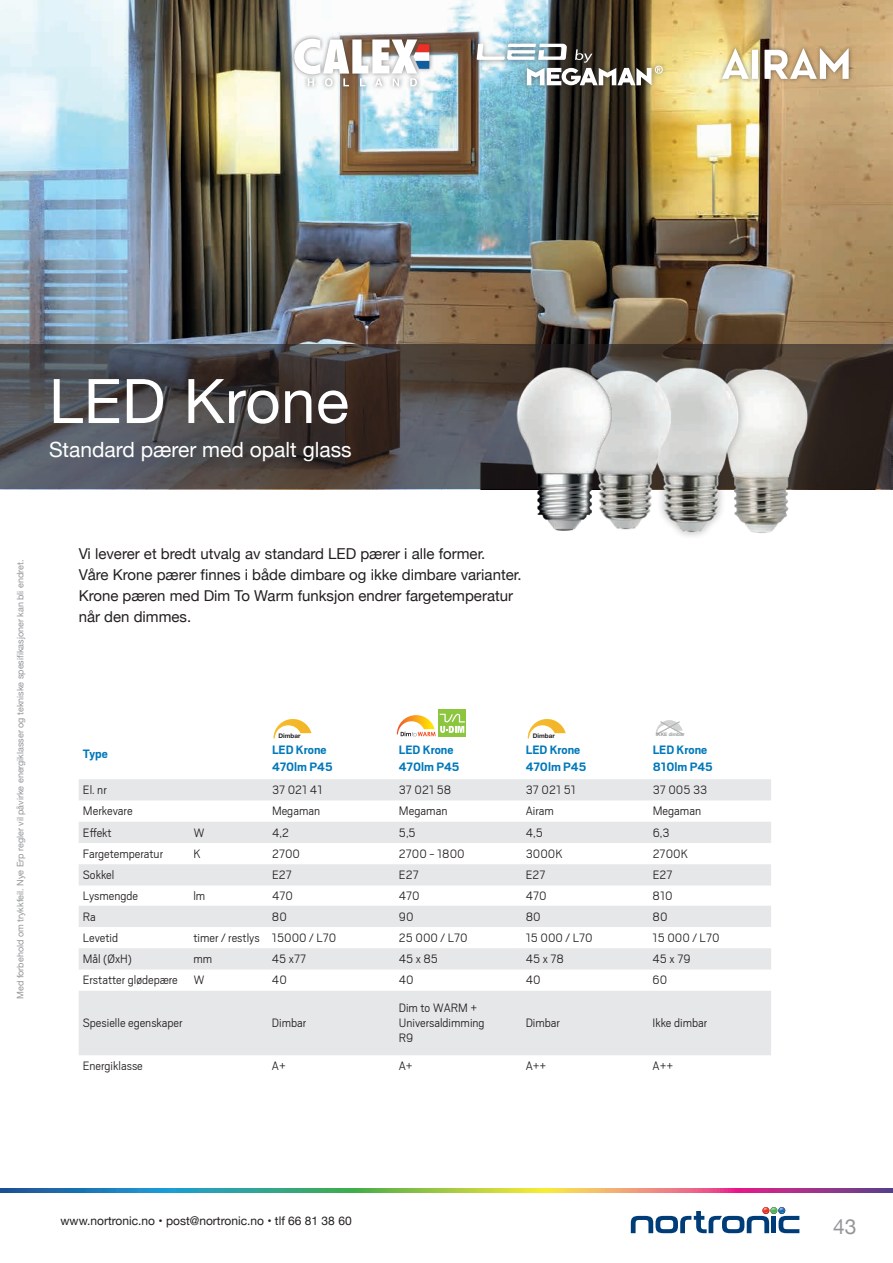
<style>
.page{position:relative;width:893px;height:1263px;background:#fff}
.page>*{position:absolute;margin:0;border:0;box-sizing:border-box;transform-origin:0 0}
.t1{font:61.5px "Helvetica Neue";letter-spacing:.01em;color:#fff}
.t2{font:21px "Helvetica Neue";color:#fff}
.t3{font:21px "Helvetica Neue";color:#939598}
.t4{font:15px/21px "Helvetica Neue";color:#231f20}
.t5{font:300 13.65px "Scout";color:#231f20}
.t6{font:300 13.5px/15px "Scout";color:#231f20}
.t7{font:700 13.5px/17.5px "Scout";color:#0078b9}
.t8{font:12px "Helvetica Neue";color:#231f20}
.t9{font:9px "Helvetica Neue";color:#939598}
.t10{font:700 6.3px "Helvetica Neue";color:#231f20}
.t11{font:700 4.8px "Helvetica Neue";color:#727677}
</style>
<div class="page">
<svg style="left:631px;top:1207px;width:168px;height:26px"></svg>
<svg style="left:0;top:1188px;width:893px;height:4px;background:#818c7f"></svg>
<svg style="left:274px;top:719px;width:37px;height:19px"></svg>
<img style="left:0;top:0;width:893px;height:344px">
<svg style="left:0;top:344px;width:893px;height:145px;background:#464243"></svg>
<svg style="left:79px;top:779px;width:692px;height:276px;fill:#e6e7e9"></svg>
<div style="left:470px;top:37px;width:199px;height:55px;background:#231f20;opacity:.55"></div>
<img style="left:477px;top:44px;width:186px;height:41px">
<div style="left:290px;top:34px;width:144px;height:57px;background:#231f20;opacity:.55"></div>
<svg style="left:294px;top:39px;width:135px;height:48px"></svg>
<div style="left:718px;top:44px;width:135px;height:39px;background:#231f20;opacity:.55"></div>
<svg style="left:722px;top:48px;width:36px;height:31px"></svg>
<svg style="left:764px;top:48px;width:85px;height:31px"></svg>
<div style="left:438px;top:709px;width:28px;height:28px;background:#8bc63e"></div>
<svg style="left:397px;top:714px;width:68px;height:22px"></svg>
<svg style="left:528px;top:719px;width:38px;height:19px"></svg>
<svg style="left:656px;top:720px;width:27px;height:15px"></svg>
<img style="left:751px;top:363px;width:58px;height:170px">
<div style="left:635px;top:360px;width:111px;height:180px;background:#231f20;opacity:.35"></div>
<img style="left:638px;top:362px;width:113px;height:172px">
<img style="left:614px;top:365px;width:71px;height:165px">
<img style="left:494px;top:345px;width:120px;height:186px">
<h1 class="t1" style="left:49px;top:357px;width:301px">LED Krone</h1>
<h2 class="t2" style="left:49px;top:435px;width:304px">Standard pærer med opalt glass</h2>
<p class="t9" style="left:14px;top:999px;width:440px;rotate:-90deg">Med forbehold om trykkfeil. Nye Erp regler vil påvirke energiklasser og tekniske spesifikasjoner kan bli endret.</p>
<p class="t4" style="left:79px;top:544px;width:444px">Vi leverer et bredt utvalg av standard LED pærer i alle former.<br>Våre Krone pærer finnes i både dimbare og ikke dimbare varianter.<br>Krone pæren med Dim To Warm funksjon endrer fargetemperatur når den dimmes.</p>
<p class="t10" style="left:278px;top:731px;width:24px">Dimbar</p>
<p class="t10" style="left:533px;top:731px;width:24px">Dimbar</p>
<p class="t11" style="left:656px;top:730px;width:31px">IKKE dimbar</p>
<p class="t7" style="left:83px;top:744px;width:26px">Type</p>
<p class="t7" style="left:272px;top:740px;width:62px">LED Krone<br>470lm P45</p>
<p class="t7" style="left:399px;top:740px;width:62px">LED Krone<br>470lm P45</p>
<p class="t7" style="left:526px;top:740px;width:62px">LED Krone<br>470lm P45</p>
<p class="t7" style="left:653px;top:740px;width:62px">LED Krone<br>810lm P45</p>
<p class="t6" style="left:83px;top:782px;width:25px">El. nr</p>
<p class="t6" style="left:272px;top:782px;width:52px">37 021 41</p>
<p class="t6" style="left:399px;top:782px;width:54px">37 021 58</p>
<p class="t6" style="left:526px;top:782px;width:52px">37 021 51</p>
<p class="t6" style="left:653px;top:782px;width:56px">37 005 33</p>
<p class="t5" style="left:83px;top:802px;width:51px">Merkevare</p>
<p class="t6" style="left:272px;top:803px;width:50px">Megaman</p>
<p class="t5" style="left:399px;top:802px;width:50px">Megaman</p>
<p class="t6" style="left:526px;top:803px;width:30px">Airam</p>
<p class="t5" style="left:653px;top:802px;width:50px">Megaman</p>
<p class="t6" style="left:83px;top:824px;width:30px">Effekt</p>
<p class="t6" style="left:193px;top:824px;width:13px">W</p>
<p class="t6" style="left:272px;top:824px;width:19px">4,2</p>
<p class="t6" style="left:399px;top:824px;width:18px">5,5</p>
<p class="t6" style="left:526px;top:824px;width:19px">4,5</p>
<p class="t6" style="left:653px;top:824px;width:18px">6,3</p>
<p class="t6" style="left:83px;top:845px;width:82px">Fargetemperatur</p>
<p class="t6" style="left:193px;top:845px;width:9px">K</p>
<p class="t6" style="left:272px;top:845px;width:30px">2700</p>
<p class="t6" style="left:399px;top:845px;width:67px">2700 - 1800</p>
<p class="t6" style="left:526px;top:845px;width:38px">3000K</p>
<p class="t6" style="left:653px;top:845px;width:37px">2700K</p>
<p class="t6" style="left:83px;top:867px;width:33px">Sokkel</p>
<p class="t6" style="left:272px;top:867px;width:21px">E27</p>
<p class="t6" style="left:399px;top:867px;width:21px">E27</p>
<p class="t6" style="left:526px;top:867px;width:21px">E27</p>
<p class="t6" style="left:653px;top:867px;width:21px">E27</p>
<p class="t6" style="left:83px;top:887px;width:57px">Lysmengde</p>
<p class="t6" style="left:193px;top:887px;width:13px">lm</p>
<p class="t6" style="left:272px;top:887px;width:22px">470</p>
<p class="t6" style="left:399px;top:887px;width:22px">470</p>
<p class="t6" style="left:526px;top:887px;width:22px">470</p>
<p class="t6" style="left:653px;top:887px;width:22px">810</p>
<p class="t6" style="left:83px;top:908px;width:15px">Ra</p>
<p class="t6" style="left:272px;top:908px;width:16px">80</p>
<p class="t6" style="left:399px;top:908px;width:16px">90</p>
<p class="t6" style="left:526px;top:908px;width:16px">80</p>
<p class="t6" style="left:653px;top:908px;width:16px">80</p>
<p class="t6" style="left:83px;top:929px;width:37px">Levetid</p>
<p class="t6" style="left:193px;top:929px;width:144px">timer / restlys 15000 / L70</p>
<p class="t6" style="left:399px;top:929px;width:70px">25 000 / L70</p>
<p class="t6" style="left:526px;top:929px;width:68px">15 000 / L70</p>
<p class="t6" style="left:653px;top:929px;width:68px">15 000 / L70</p>
<p class="t6" style="left:83px;top:951px;width:51px">Mål (ØxH)</p>
<p class="t6" style="left:193px;top:951px;width:20px">mm</p>
<p class="t6" style="left:272px;top:951px;width:36px">45 x77</p>
<p class="t6" style="left:399px;top:951px;width:41px">45 x 85</p>
<p class="t6" style="left:526px;top:951px;width:40px">45 x 78</p>
<p class="t6" style="left:653px;top:951px;width:39px">45 x 79</p>
<p class="t6" style="left:83px;top:972px;width:123px">Erstatter glødepære W</p>
<p class="t6" style="left:272px;top:972px;width:16px">40</p>
<p class="t6" style="left:399px;top:972px;width:16px">40</p>
<p class="t6" style="left:526px;top:972px;width:16px">40</p>
<p class="t6" style="left:653px;top:972px;width:16px">60</p>
<p class="t6" style="left:83px;top:1015px;width:101px">Spesielle egenskaper</p>
<p class="t6" style="left:272px;top:1015px;width:36px">Dimbar</p>
<p class="t10" style="left:402px;top:779px;width:24px">Dimbar</p>
<p class="t10" style="left:278px;top:784px;width:30px">Step DIM</p>
<p class="t10" style="left:532px;top:784px;width:30px">Step DIM</p>
<p class="t10" style="left:401px;top:832px;width:30px">Step DIM</p>
<p class="t6" style="left:399px;top:1000px;width:87px">Dim to WARM +<br>Universaldimming<br>R9</p>
<p class="t6" style="left:526px;top:1015px;width:36px">Dimbar</p>
<p class="t6" style="left:653px;top:1015px;width:56px">Ikke dimbar</p>
<p class="t6" style="left:83px;top:1058px;width:62px">Energiklasse</p>
<p class="t6" style="left:272px;top:1058px;width:15px">A+</p>
<p class="t6" style="left:399px;top:1058px;width:15px">A+</p>
<p class="t6" style="left:526px;top:1058px;width:22px">A++</p>
<p class="t6" style="left:653px;top:1058px;width:22px">A++</p>
<p class="t8" style="left:60px;top:1212px;width:293px">www.nortronic.no • post@nortronic.no • tlf 66 81 38 60</p>
<h2 class="t3" style="left:833px;top:1211px;width:25px">43</h2>
</div>
